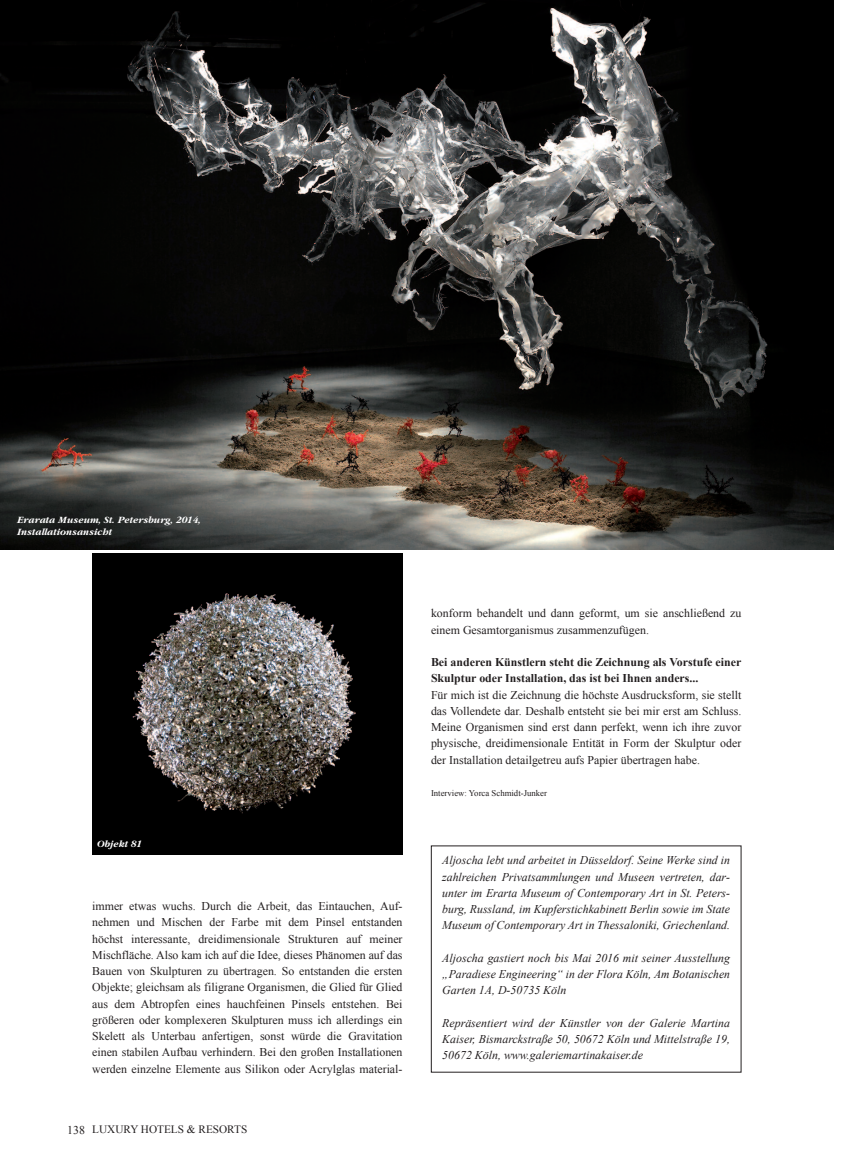
<style>
.page{position:relative;width:849px;height:1170px;background:#fff}
.page>*{position:absolute;margin:0;border:0;box-sizing:border-box;transform-origin:0 0}
.t1{font:11.88px/16.2px "Times New Roman";color:#231f20;text-align:justify}
.t2{font:italic 11.88px/16.2px "Times New Roman";color:#231f20;text-align:justify}
.t3{font:700 11.88px/16.2px "Times New Roman";color:#231f20}
.t4{font:11.25px "Times New Roman";color:#231f20}
.t5{font:italic 700 10px/12.5px "Garamond";color:#fff}
.t6{font:8.75px "Times New Roman";color:#231f20}
.s1{font-size:11.88px}
</style>
<div class="page">
<img style="left:0;top:1px;width:833px;height:548px">
<img style="left:92px;top:553px;width:310px;height:301px">
<p class="t5" style="left:18px;top:513px;width:185px">Erarata Museum, St. Petersburg, 2014,<br>Installationsansicht</p>
<p class="t5" style="left:98px;top:837px;width:46px">Objekt 81</p>
<p class="t1" style="left:92px;top:897px;width:312px">immer etwas wuchs. Durch die Arbeit, das Eintauchen, Auf&shy;nehmen und Mischen der Farbe mit dem Pinsel entstanden höchst interessante, dreidimensionale Strukturen auf meiner Mischfläche. Also kam ich auf die Idee, dieses Phänomen auf das Bauen von Skulpturen zu übertragen. So entstanden die ersten Objekte; gleichsam als filigrane Organismen, die Glied für Glied aus dem Abtropfen eines hauchfeinen Pinsels entstehen. Bei größeren oder komplexeren Skulpturen muss ich allerdings ein Skelett als Unterbau anfertigen, sonst würde die Gravitation einen stabilen Aufbau verhindern. Bei den großen Installationen werden einzelne Elemente aus Silikon oder Acrylglas material-</p>
<p class="t4" style="left:67px;top:1123px;width:181px"><span class="s1">138</span> LUXURY HOTELS &amp; RESORTS</p>
<p class="t1" style="left:431px;top:605px;width:312px">konform behandelt und dann geformt, um sie anschließend zu einem Gesamtorganismus zusammenzufügen.</p>
<p class="t3" style="left:431px;top:654px;width:312px">Bei anderen Künstlern steht die Zeichnung als Vorstufe einer<br>Skulptur oder Installation, das ist bei Ihnen anders...</p>
<p class="t1" style="left:431px;top:686px;width:312px">Für mich ist die Zeichnung die höchste Ausdrucksform, sie stellt das Vollendete dar. Deshalb entsteht sie bei mir erst am Schluss.<br>Meine Organismen sind erst dann perfekt, wenn ich ihre zuvor physische, dreidimensionale Entität in Form der Skulptur oder der Installation detailgetreu aufs Papier übertragen habe.</p>
<p class="t6" style="left:431px;top:788px;width:117px">Interview: Yorca Schmidt-Junker</p>
<p class="t2" style="left:442px;top:852px;width:289px">Aljoscha lebt und arbeitet in Düsseldorf. Seine Werke sind in zahlreichen Privatsammlungen und Museen vertreten, dar&shy;unter im Erarta Museum of Contemporary Art in St. Peters&shy;burg, Russland, im Kupferstichkabinett Berlin sowie im State Museum of Contemporary Art in Thessaloniki, Griechenland.</p>
<p class="t2" style="left:442px;top:949px;width:289px">Aljoscha gastiert noch bis Mai 2016 mit seiner Ausstellung „Paradiese Engineering“ in der Flora Köln, Am Botanischen Garten 1A, D-50735 Köln</p>
<p class="t2" style="left:442px;top:1014px;width:289px">Repräsentiert wird der Künstler von der Galerie Martina Kaiser, Bismarckstraße 50, 50672 Köln und Mittelstraße 19, 50672 Köln, www.galeriemartinakaiser.de</p>
</div>
